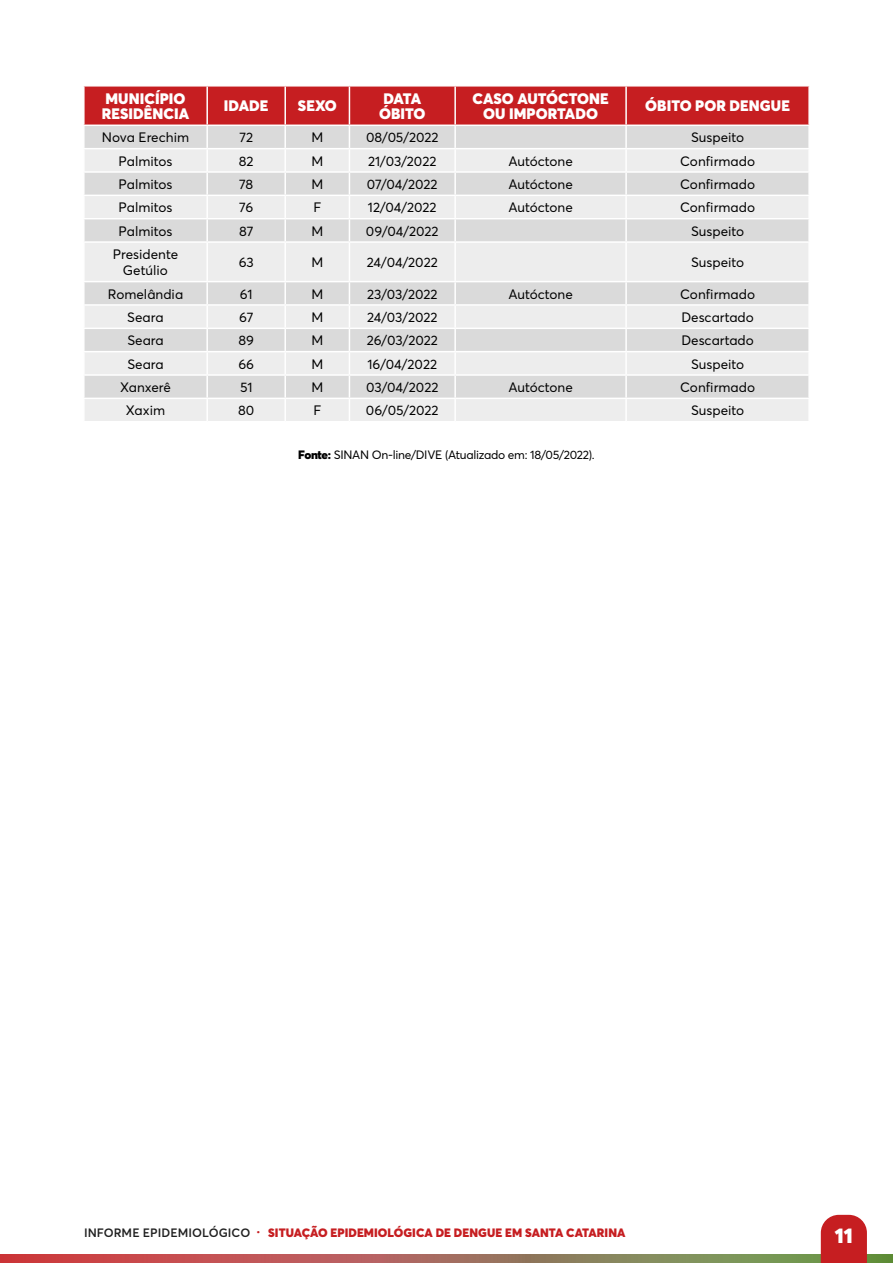
<style>
.page{position:relative;width:893px;height:1263px;background:#fff}
.page>*{position:absolute;margin:0;border:0;box-sizing:border-box;transform-origin:0 0}
.t1{font:900 21px "Averta";color:#fff}
.t2{font:900 15px/15px "Averta";letter-spacing:.005em;color:#fff}
.t3{font:900 15px/15px "Averta";letter-spacing:-.03em;color:#fff}
.t4{font:13.5px/16.2px "Averta";color:#000;text-align:center}
.t5{font:900 12px "Averta";letter-spacing:.005em;color:#c61e21}
.t6{font:12px "Averta";letter-spacing:-.025em;color:#000}
.s1{font-weight:900}
.s2{font-weight:600;color:#202020}
</style>
<div class="page">
<svg style="left:0;top:1254px;width:385px;height:9px;background:#c44e50"></svg>
<svg style="left:385px;top:1254px;width:508px;height:9px;background:#89835a"></svg>
<svg style="left:821px;top:1215px;width:46px;height:48px;background:#c92b2e"></svg>
<svg style="left:85px;top:243px;width:723px;height:178px;background:#e5e5e5"></svg>
<svg style="left:84px;top:86px;width:725px;height:155px;background:#dcb3b4"></svg>
<hr style="left:455px;top:218px;width:171px;height:1px;background:#fff">
<hr style="left:454px;top:219px;width:2px;height:22px;background:#fff">
<hr style="left:626px;top:218px;width:184px;height:1px;background:#fff">
<hr style="left:625px;top:219px;width:2px;height:22px;background:#fff">
<hr style="left:808px;top:219px;width:2px;height:22px;background:#fff">
<hr style="left:206px;top:243px;width:2px;height:38px;background:#fff">
<hr style="left:284px;top:243px;width:2px;height:38px;background:#fff">
<hr style="left:349px;top:243px;width:1px;height:38px;background:#fff">
<hr style="left:454px;top:243px;width:2px;height:38px;background:#fff">
<hr style="left:625px;top:243px;width:2px;height:38px;background:#fff">
<hr style="left:83px;top:281px;width:124px;height:1px;background:#fff">
<hr style="left:207px;top:281px;width:78px;height:1px;background:#fff">
<hr style="left:206px;top:282px;width:2px;height:22px;background:#fff">
<hr style="left:285px;top:281px;width:64px;height:1px;background:#fff">
<hr style="left:284px;top:282px;width:2px;height:22px;background:#fff">
<hr style="left:349px;top:281px;width:106px;height:1px;background:#fff">
<hr style="left:455px;top:281px;width:171px;height:1px;background:#fff">
<hr style="left:454px;top:282px;width:2px;height:22px;background:#fff">
<hr style="left:626px;top:281px;width:184px;height:1px;background:#fff">
<hr style="left:625px;top:282px;width:2px;height:22px;background:#fff">
<hr style="left:83px;top:304px;width:124px;height:2px;background:#fff">
<hr style="left:207px;top:304px;width:78px;height:2px;background:#fff">
<hr style="left:206px;top:306px;width:2px;height:22px;background:#fff">
<hr style="left:285px;top:304px;width:64px;height:2px;background:#fff">
<hr style="left:284px;top:306px;width:2px;height:22px;background:#fff">
<hr style="left:349px;top:304px;width:106px;height:2px;background:#fff">
<hr style="left:455px;top:304px;width:171px;height:2px;background:#fff">
<hr style="left:454px;top:306px;width:2px;height:22px;background:#fff">
<hr style="left:626px;top:304px;width:184px;height:2px;background:#fff">
<hr style="left:625px;top:306px;width:2px;height:22px;background:#fff">
<hr style="left:83px;top:328px;width:124px;height:1px;background:#fff">
<hr style="left:207px;top:328px;width:78px;height:1px;background:#fff">
<hr style="left:206px;top:329px;width:2px;height:22px;background:#fff">
<hr style="left:285px;top:328px;width:64px;height:1px;background:#fff">
<hr style="left:284px;top:329px;width:2px;height:22px;background:#fff">
<hr style="left:349px;top:328px;width:106px;height:1px;background:#fff">
<hr style="left:455px;top:328px;width:171px;height:1px;background:#fff">
<hr style="left:454px;top:329px;width:2px;height:22px;background:#fff">
<hr style="left:626px;top:328px;width:184px;height:1px;background:#fff">
<hr style="left:625px;top:329px;width:2px;height:22px;background:#fff">
<hr style="left:83px;top:351px;width:124px;height:1px;background:#fff">
<hr style="left:207px;top:351px;width:78px;height:1px;background:#fff">
<hr style="left:206px;top:352px;width:2px;height:22px;background:#fff">
<hr style="left:285px;top:351px;width:64px;height:1px;background:#fff">
<hr style="left:284px;top:352px;width:2px;height:22px;background:#fff">
<hr style="left:349px;top:351px;width:106px;height:1px;background:#fff">
<hr style="left:455px;top:351px;width:171px;height:1px;background:#fff">
<hr style="left:454px;top:352px;width:2px;height:22px;background:#fff">
<hr style="left:626px;top:351px;width:184px;height:1px;background:#fff">
<hr style="left:625px;top:352px;width:2px;height:22px;background:#fff">
<hr style="left:83px;top:374px;width:124px;height:2px;background:#fff">
<hr style="left:207px;top:374px;width:78px;height:2px;background:#fff">
<hr style="left:206px;top:376px;width:2px;height:22px;background:#fff">
<hr style="left:285px;top:374px;width:64px;height:2px;background:#fff">
<hr style="left:284px;top:376px;width:2px;height:22px;background:#fff">
<hr style="left:349px;top:374px;width:106px;height:2px;background:#fff">
<hr style="left:455px;top:374px;width:171px;height:2px;background:#fff">
<hr style="left:454px;top:376px;width:2px;height:22px;background:#fff">
<hr style="left:626px;top:374px;width:184px;height:2px;background:#fff">
<hr style="left:625px;top:376px;width:2px;height:22px;background:#fff">
<hr style="left:83px;top:398px;width:124px;height:1px;background:#fff">
<hr style="left:207px;top:398px;width:78px;height:1px;background:#fff">
<hr style="left:206px;top:399px;width:2px;height:22px;background:#fff">
<hr style="left:285px;top:398px;width:64px;height:1px;background:#fff">
<hr style="left:284px;top:399px;width:2px;height:22px;background:#fff">
<hr style="left:349px;top:398px;width:106px;height:1px;background:#fff">
<svg style="left:349px;top:282px;width:1px;height:139px"></svg>
<hr style="left:455px;top:398px;width:171px;height:1px;background:#fff">
<hr style="left:454px;top:399px;width:2px;height:22px;background:#fff">
<hr style="left:626px;top:398px;width:184px;height:1px;background:#fff">
<hr style="left:625px;top:399px;width:2px;height:22px;background:#fff">
<p class="t2" style="left:102px;top:91px;width:89px">MUNICÍPIO<br>RESIDÊNCIA</p>
<p class="t2" style="left:224px;top:98px;width:46px">IDADE</p>
<p class="t2" style="left:298px;top:98px;width:40px">SEXO</p>
<p class="t3" style="left:379px;top:91px;width:48px">DATA<br>ÓBITO</p>
<p class="t2" style="left:472px;top:91px;width:138px;text-align:center">CASO AUTÓCTONE<br>OU IMPORTADO</p>
<p class="t2" style="left:645px;top:98px;width:146px">ÓBITO POR DENGUE</p>
<p class="t4" style="left:102px;top:129px;width:89px">Nova Erechim</p>
<p class="t4" style="left:239px;top:129px;width:15px">72</p>
<p class="t4" style="left:311px;top:129px;width:13px">M</p>
<p class="t4" style="left:366px;top:129px;width:74px">08/05/2022</p>
<p class="t4" style="left:691px;top:129px;width:55px">Suspeito</p>
<p class="t4" style="left:119px;top:153px;width:55px">Palmitos</p>
<p class="t4" style="left:239px;top:153px;width:16px">82</p>
<p class="t4" style="left:311px;top:153px;width:13px">M</p>
<p class="t4" style="left:368px;top:153px;width:70px">21/03/2022</p>
<p class="t4" style="left:508px;top:153px;width:66px">Autóctone</p>
<p class="t4" style="left:680px;top:153px;width:76px">Confirmado</p>
<p class="t4" style="left:119px;top:176px;width:55px">Palmitos</p>
<p class="t4" style="left:239px;top:176px;width:16px">78</p>
<p class="t4" style="left:311px;top:176px;width:13px">M</p>
<p class="t4" style="left:367px;top:176px;width:72px">07/04/2022</p>
<p class="t4" style="left:508px;top:176px;width:66px">Autóctone</p>
<p class="t4" style="left:680px;top:176px;width:76px">Confirmado</p>
<p class="t4" style="left:119px;top:199px;width:55px">Palmitos</p>
<p class="t4" style="left:239px;top:199px;width:16px">76</p>
<p class="t4" style="left:313px;top:199px;width:9px">F</p>
<p class="t4" style="left:368px;top:199px;width:70px">12/04/2022</p>
<p class="t4" style="left:508px;top:199px;width:66px">Autóctone</p>
<p class="t4" style="left:680px;top:199px;width:76px">Confirmado</p>
<p class="t4" style="left:119px;top:223px;width:55px">Palmitos</p>
<p class="t4" style="left:239px;top:223px;width:16px">87</p>
<p class="t4" style="left:311px;top:223px;width:13px">M</p>
<p class="t4" style="left:366px;top:223px;width:74px">09/04/2022</p>
<p class="t4" style="left:691px;top:223px;width:55px">Suspeito</p>
<p class="t4" style="left:113px;top:246px;width:67px">Presidente<br>Getúlio</p>
<p class="t4" style="left:239px;top:254px;width:17px">63</p>
<p class="t4" style="left:311px;top:254px;width:13px">M</p>
<p class="t4" style="left:367px;top:254px;width:73px">24/04/2022</p>
<p class="t4" style="left:691px;top:254px;width:55px">Suspeito</p>
<p class="t4" style="left:108px;top:286px;width:77px">Romelândia</p>
<p class="t4" style="left:240px;top:286px;width:14px">61</p>
<p class="t4" style="left:311px;top:286px;width:13px">M</p>
<p class="t4" style="left:367px;top:286px;width:72px">23/03/2022</p>
<p class="t4" style="left:508px;top:286px;width:66px">Autóctone</p>
<p class="t4" style="left:680px;top:286px;width:76px">Confirmado</p>
<p class="t4" style="left:127px;top:309px;width:38px">Seara</p>
<p class="t4" style="left:239px;top:309px;width:16px">67</p>
<p class="t4" style="left:311px;top:309px;width:13px">M</p>
<p class="t4" style="left:367px;top:309px;width:72px">24/03/2022</p>
<p class="t4" style="left:681px;top:309px;width:74px">Descartado</p>
<p class="t4" style="left:127px;top:332px;width:38px">Seara</p>
<p class="t4" style="left:238px;top:332px;width:17px">89</p>
<p class="t4" style="left:311px;top:332px;width:13px">M</p>
<p class="t4" style="left:367px;top:332px;width:73px">26/03/2022</p>
<p class="t4" style="left:681px;top:332px;width:74px">Descartado</p>
<p class="t4" style="left:127px;top:356px;width:38px">Seara</p>
<p class="t4" style="left:238px;top:356px;width:17px">66</p>
<p class="t4" style="left:311px;top:356px;width:13px">M</p>
<p class="t4" style="left:368px;top:356px;width:71px">16/04/2022</p>
<p class="t4" style="left:691px;top:356px;width:55px">Suspeito</p>
<p class="t4" style="left:120px;top:379px;width:52px">Xanxerê</p>
<p class="t4" style="left:240px;top:379px;width:14px">51</p>
<p class="t4" style="left:311px;top:379px;width:13px">M</p>
<p class="t4" style="left:366px;top:379px;width:74px">03/04/2022</p>
<p class="t4" style="left:508px;top:379px;width:66px">Autóctone</p>
<p class="t4" style="left:680px;top:379px;width:76px">Confirmado</p>
<p class="t4" style="left:126px;top:402px;width:41px">Xaxim</p>
<p class="t4" style="left:238px;top:402px;width:18px">80</p>
<p class="t4" style="left:313px;top:402px;width:9px">F</p>
<p class="t4" style="left:366px;top:402px;width:74px">06/05/2022</p>
<p class="t4" style="left:691px;top:402px;width:55px">Suspeito</p>
<p class="t6" style="left:298px;top:447px;width:298px"><span class="s1">Fonte:</span> SINAN On-line/DIVE (Atualizado em: 18/05/2022).</p>
<p class="t5" style="left:84px;top:1225px;width:543px"><span class="s2">INFORME EPIDEMIOLÓGICO</span> · SITUAÇÃO EPIDEMIOLÓGICA DE DENGUE EM SANTA CATARINA</p>
<h1 class="t1" style="left:835px;top:1222px;width:20px">11</h1>
</div>
